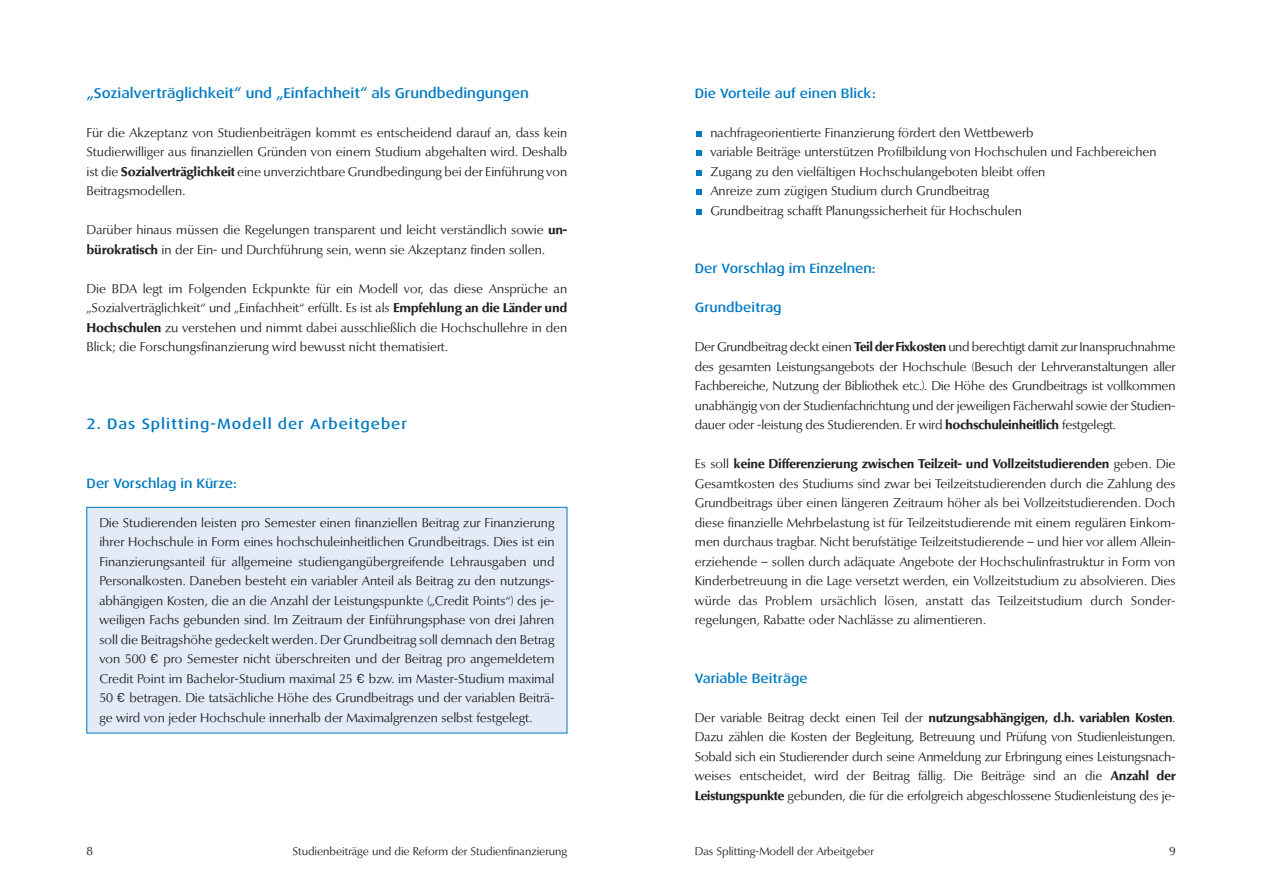
<style>
.page{position:relative;width:1262px;height:893px;background:#fff}
.page>*{position:absolute;margin:0;border:0;box-sizing:border-box;transform-origin:0 0}
.t1{font:500 15px "Dax Wide";letter-spacing:.06em;color:#007ac2}
.t2{font:500 14.25px "Dax Wide";color:#007ac2}
.t3{font:500 13.5px "Dax Wide";color:#007ac2}
.t4{font:12.75px/19.5px "Optima BQ";color:#231f20;text-align:justify}
.t5{font:12px "Optima BQ";color:#231f20}
.t6{font:11.25px "Optima BQ";color:#231f20}
.s1{font-weight:700}
.s2{font-family:"DIN"}
</style>
<div class="page">
<div style="left:87px;top:507px;width:480px;height:226px;background:#e2ebf7"></div>
<div style="left:87px;top:507px;width:480px;height:226px;border:1px solid #007ac2"></div>
<svg style="left:696px;top:209px;width:6px;height:5px"></svg>
<svg style="left:696px;top:189px;width:6px;height:6px"></svg>
<svg style="left:696px;top:170px;width:6px;height:6px"></svg>
<svg style="left:696px;top:150px;width:6px;height:6px"></svg>
<svg style="left:696px;top:131px;width:6px;height:5px"></svg>
<p class="t2" style="left:87px;top:87px;width:444px">„Sozialverträglichkeit“ und „Einfachheit“ als Grundbedingungen</p>
<p class="t4" style="left:87px;top:125px;width:482px">Für die Akzeptanz von Studienbeiträgen kommt es entscheidend darauf an, dass kein Studierwilliger aus finanziellen Gründen von einem Studium abgehalten wird. Deshalb ist die <span class="s1">Sozialverträglichkeit</span> eine unverzichtbare Grundbedingung bei der Einführung von Beitragsmodellen.</p>
<p class="t4" style="left:87px;top:222px;width:482px">Darüber hinaus müssen die Regelungen transparent und leicht verständlich sowie <span class="s1">un&shy;bürokratisch</span> in der Ein- und Durchführung sein, wenn sie Akzeptanz finden sollen.</p>
<p class="t4" style="left:87px;top:281px;width:482px">Die BDA legt im Folgenden Eckpunkte für ein Modell vor, das diese Ansprüche an „Sozialverträglichkeit“ und „Einfachheit“ erfüllt. Es ist als <span class="s1">Empfehlung an die Länder und Hochschulen</span> zu verstehen und nimmt dabei ausschließlich die Hochschullehre in den Blick; die Forschungsfinanzierung wird bewusst nicht thematisiert.</p>
<p class="t1" style="left:87px;top:418px;width:322px">2. Das Splitting-Modell der Arbeitgeber</p>
<p class="t3" style="left:87px;top:478px;width:152px">Der Vorschlag in Kürze:</p>
<p class="t4" style="left:99px;top:515px;width:457px">Die Studierenden leisten pro Semester einen finanziellen Beitrag zur Finanzierung ihrer Hochschule in Form eines hochschuleinheitlichen Grundbeitrags. Dies ist ein Finanzierungsanteil für allgemeine studiengangübergreifende Lehrausgaben und Personalkosten. Daneben besteht ein variabler Anteil als Beitrag zu den nutzungs&shy;abhängigen Kosten, die an die Anzahl der Leistungspunkte („Credit Points“) des je&shy;weiligen Fachs gebunden sind. Im Zeitraum der Einführungsphase von drei Jahren soll die Beitragshöhe gedeckelt werden. Der Grundbeitrag soll demnach den Betrag von 500 <span class="s2">€</span> pro Semester nicht überschreiten und der Beitrag pro angemeldetem Credit Point im Bachelor-Studium maximal 25 <span class="s2">€</span> bzw. im Master-Studium maximal 50 <span class="s2">€</span> betragen. Die tatsächliche Höhe des Grundbeitrags und der variablen Beiträ&shy;ge wird von jeder Hochschule innerhalb der Maximalgrenzen selbst festgelegt.</p>
<p class="t5" style="left:87px;top:845px;width:8px">8</p>
<p class="t6" style="left:292px;top:846px;width:276px">Studienbeiträge und die Reform der Studienfinanzierung</p>
<p class="t3" style="left:695px;top:88px;width:182px">Die Vorteile auf einen Blick:</p>
<p class="t4" style="left:710px;top:125px;width:448px;text-align:left">nachfrageorientierte Finanzierung fördert den Wettbewerb<br>variable Beiträge unterstützen Profilbildung von Hochschulen und Fachbereichen Zugang zu den vielfältigen Hochschulangeboten bleibt offen<br>Anreize zum zügigen Studium durch Grundbeitrag<br>Grundbeitrag schafft Planungssicherheit für Hochschulen</p>
<p class="t3" style="left:695px;top:263px;width:182px">Der Vorschlag im Einzelnen:</p>
<p class="t3" style="left:695px;top:302px;width:88px">Grundbeitrag</p>
<p class="t4" style="left:695px;top:339px;width:482px">Der Grundbeitrag deckt einen <span class="s1">Teil der Fixkosten</span> und berechtigt damit zur Inanspruchnahme des gesamten Leistungsangebots der Hochschule (Besuch der Lehrveranstaltungen aller Fachbereiche, Nutzung der Bibliothek etc.). Die Höhe des Grundbeitrags ist vollkommen unabhängig von der Studienfachrichtung und der jeweiligen Fächerwahl sowie der Studien&shy;dauer oder -leistung des Studierenden. Er wird <span class="s1">hochschuleinheitlich</span> festgelegt.</p>
<p class="t4" style="left:695px;top:456px;width:482px">Es soll <span class="s1">keine Differenzierung zwischen Teilzeit- und Vollzeitstudierenden</span> geben. Die Gesamtkosten des Studiums sind zwar bei Teilzeitstudierenden durch die Zahlung des Grundbeitrags über einen längeren Zeitraum höher als bei Vollzeitstudierenden. Doch diese finanzielle Mehrbelastung ist für Teilzeitstudierende mit einem regulären Einkom&shy;men durchaus tragbar. Nicht berufstätige Teilzeitstudierende – und hier vor allem Allein&shy;erziehende – sollen durch adäquate Angebote der Hochschulinfrastruktur in Form von Kinderbetreuung in die Lage versetzt werden, ein Vollzeitstudium zu absolvieren. Dies würde das Problem ursächlich lösen, anstatt das Teilzeitstudium durch Sonder&shy;regelungen, Rabatte oder Nachlässe zu alimentieren.</p>
<p class="t3" style="left:695px;top:673px;width:114px">Variable Beiträge</p>
<p class="t4" style="left:695px;top:710px;width:482px">Der variable Beitrag deckt einen Teil der <span class="s1">nutzungsabhängigen, d.h. variablen Kosten</span>.<br>Dazu zählen die Kosten der Begleitung, Betreuung und Prüfung von Studienleistungen.<br>Sobald sich ein Studierender durch seine Anmeldung zur Erbringung eines Leistungsnach&shy;weises entscheidet, wird der Beitrag fällig. Die Beiträge sind an die <span class="s1">Anzahl der Leistungspunkte</span> gebunden, die für die erfolgreich abgeschlossene Studienleistung des je-</p>
<p class="t6" style="left:695px;top:846px;width:181px">Das Splitting-Modell der Arbeitgeber</p>
<p class="t5" style="left:1169px;top:845px;width:8px">9</p>
</div>
